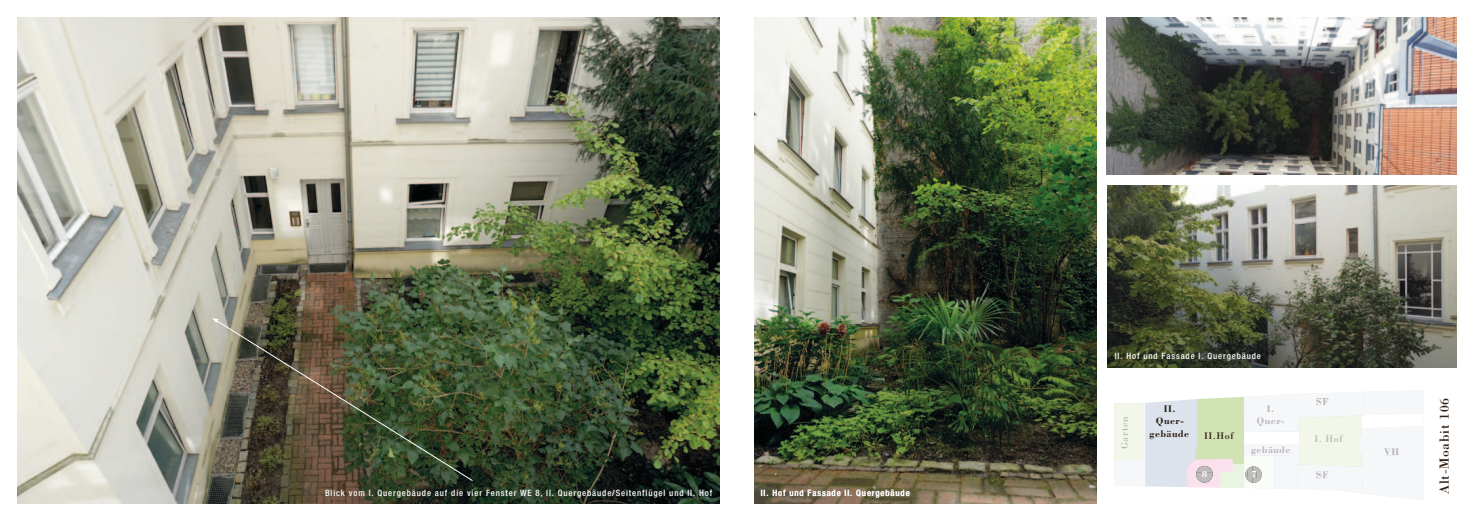
<style>
.page{position:relative;width:1474px;height:521px;background:#fff}
.page>*{position:absolute;margin:0;border:0;box-sizing:border-box;transform-origin:0 0}
.t1{font:13.65px "Bodoni Std";letter-spacing:.05em;color:#2f2116}
.t2{font:700 9.97px/12px "Bodoni Std";letter-spacing:.05em;color:#b9b9ba;text-align:center}
.t3{font:700 9.97px/12px "Bodoni Std";letter-spacing:.05em;color:#2f2116;text-align:center}
.t4{font:9.97px "Bodoni Std";letter-spacing:.05em;color:#b6b9af}
.t5{font:9.97px "Bodoni Std";color:#2f2116}
.t6{font:700 9.19px "Bodoni Std";color:#fff}
.t7{font:500 condensed 8.75px "Helvetica Neue LT Std";letter-spacing:.1em;color:#fff}
</style>
<div class="page">
<img style="left:1107px;top:185px;width:349px;height:182px">
<img style="left:754px;top:17px;width:343px;height:487px">
<img style="left:1106px;top:17px;width:350px;height:158px">
<svg style="left:1114px;top:390px;width:310px;height:110px"></svg>
<img style="left:17px;top:17px;width:702px;height:486px">
<img style="left:215px;top:319px;width:258px;height:163px">
<svg style="left:212px;top:318px;width:7px;height:5px"></svg>
<p class="t7" style="left:325px;top:488px;width:388px">Blick vom I. Quergebäude auf die vier Fenster WE 8, II. Quergebäude/Seitenflügel und II. Hof</p>
<p class="t7" style="left:760px;top:488px;width:150px">II. Hof und Fassade II. Quergebäude</p>
<p class="t7" style="left:1114px;top:351px;width:148px">II. Hof und Fassade I. Quergebäude</p>
<p class="t4" style="left:1118px;top:449px;width:34px;rotate:-90deg">Garten</p>
<p class="t3" style="left:1155px;top:402px;width:30px">II.<br>Quer-</p>
<p class="t3" style="left:1149px;top:427px;width:41px">gebäude</p>
<p class="t5" style="left:1204px;top:430px;width:31px">II.Hof</p>
<p class="t6" style="left:1201px;top:468px;width:7px">8</p>
<p class="t2" style="left:1256px;top:402px;width:30px">I.<br>Quer-</p>
<p class="t2" style="left:1250px;top:444px;width:41px">gebäude</p>
<p class="t6" style="left:1250px;top:469px;width:7px">7</p>
<p class="t2" style="left:1316px;top:396px;width:14px">SF</p>
<p class="t4" style="left:1314px;top:432px;width:30px">I. Hof</p>
<p class="t2" style="left:1316px;top:468px;width:14px">SF</p>
<p class="t2" style="left:1384px;top:446px;width:16px">VH</p>
<h1 class="t1" style="left:1435px;top:494px;width:97px;rotate:-90deg">Alt-Moabit 106</h1>
</div>
